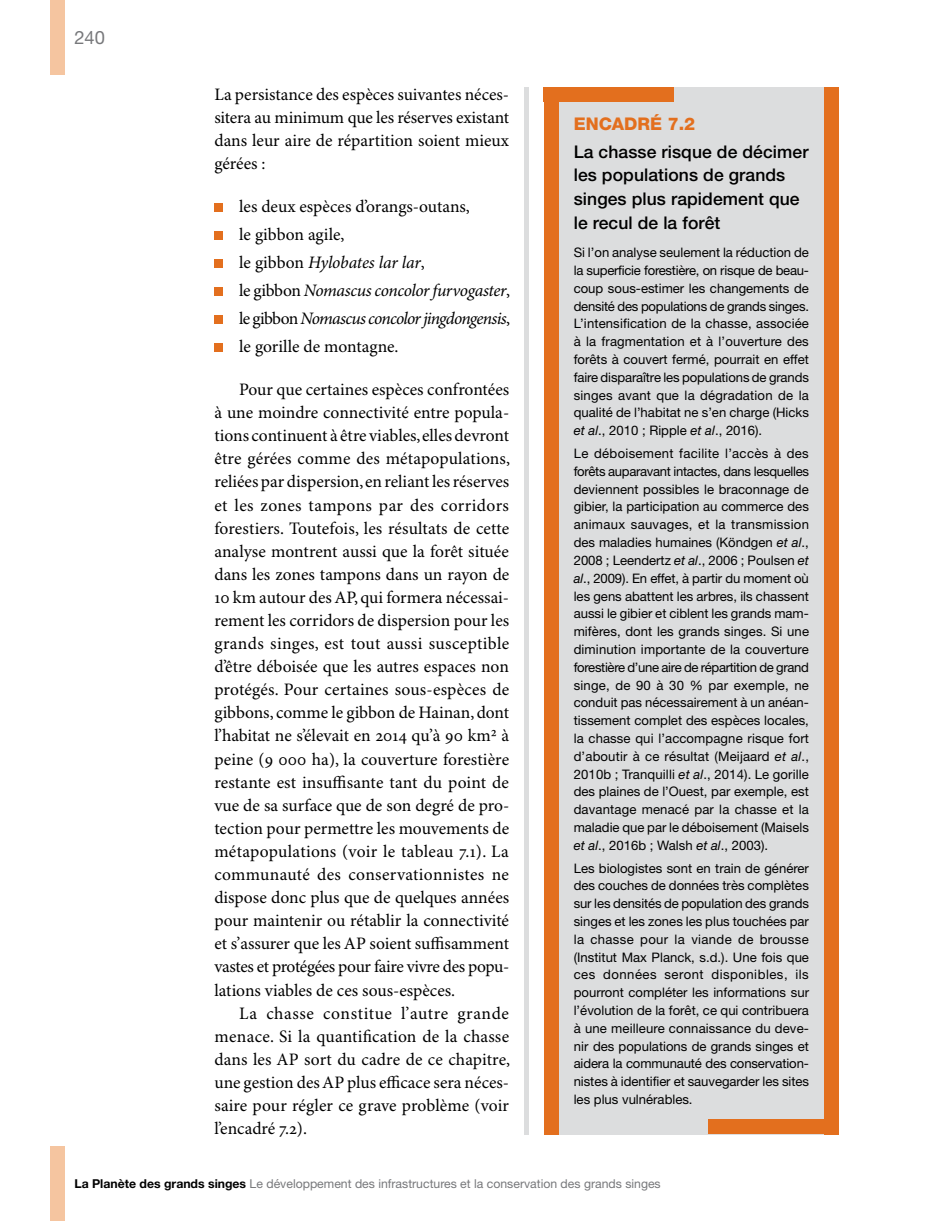
<style>
.page{position:relative;width:938px;height:1221px;background:#fff}
.page>*{position:absolute;margin:0;border:0;box-sizing:border-box;transform-origin:0 0}
.t1{font:18.38px "Helvetica Neue";color:#77787b}
.t2{font:17.5px/23.1px "Minion Pro";color:#000;text-align:justify}
.t3{font:500 17.5px/24px "Helvetica Neue";letter-spacing:.005em;color:#000}
.t4{font:800 17.5px "Helvetica Neue";color:#e36f1e}
.t5{font:13.12px/17.8px "Helvetica Neue";color:#000;text-align:justify}
.t6{font:12.25px "Helvetica Neue";color:#77787b}
.s1{font-style:italic}
.s2{font-weight:700;color:#000}
</style>
<div class="page">
<div style="left:524px;top:87px;width:5px;height:1047px;background:#dcddde"></div>
<div style="left:50px;top:0;width:14px;height:74px;background:#f5c5a0"></div>
<div style="left:50px;top:1146px;width:14px;height:74px;background:#f5c5a0"></div>
<div style="left:214px;top:204px;width:8px;height:8px;background:#e36f1e"></div>
<div style="left:214px;top:232px;width:8px;height:8px;background:#e36f1e"></div>
<div style="left:214px;top:260px;width:8px;height:8px;background:#e36f1e"></div>
<div style="left:214px;top:288px;width:8px;height:8px;background:#e36f1e"></div>
<div style="left:214px;top:316px;width:8px;height:8px;background:#e36f1e"></div>
<div style="left:214px;top:344px;width:8px;height:8px;background:#e36f1e"></div>
<div style="left:544px;top:87px;width:294px;height:1047px;background:#dcddde"></div>
<div style="left:544px;top:87px;width:15px;height:1047px;background:#e36f1e"></div>
<div style="left:823px;top:87px;width:15px;height:1047px;background:#e36f1e"></div>
<div style="left:544px;top:87px;width:130px;height:15px;background:#e36f1e"></div>
<div style="left:708px;top:1119px;width:130px;height:15px;background:#e36f1e"></div>
<h1 class="t1" style="left:74px;top:26px;width:32px">240</h1>
<h2 class="t2" style="left:214px;top:83px;width:296px">La persistance des espèces suivantes néces&shy;sitera au minimum que les réserves existant dans leur aire de répartition soient mieux gérées :</h2>
<h2 class="t2" style="left:239px;top:193px;width:272px;line-height:28px;text-align:left">les deux espèces d’orangs-outans,<br>le gibbon agile,<br>le gibbon <span class="s1">Hylobates lar lar</span>,<br>le gibbon <span class="s1">Nomascus concolor furvogaster</span>, le gibbon <span class="s1">Nomascus concolor jingdongensis</span>, le gorille de montagne.</h2>
<p class="t2" style="left:214px;top:378px;width:297px;text-indent:25px">Pour que certaines espèces confrontées à une moindre connectivité entre popula&shy;tions continuent à être viables, elles devront être gérées comme des métapopulations, reliées par dispersion, en reliant les réserves et les zones tampons par des corridors forestiers. Toutefois, les résultats de cette analyse montrent aussi que la forêt située dans les zones tampons dans un rayon de 10 km autour des AP, qui formera nécessai&shy;rement les corridors de dispersion pour les grands singes, est tout aussi susceptible d’être déboisée que les autres espaces non protégés. Pour certaines sous-espèces de gibbons, comme le gibbon de Hainan, dont l’habitat ne s’élevait en 2014 qu’à 90 km2 à peine (9 000 ha), la couverture forestière restante est insuffisante tant du point de vue de sa surface que de son degré de pro&shy;tection pour permettre les mouvements de métapopulations (voir le tableau 7.1). La communauté des conservationnistes ne dispose donc plus que de quelques années pour maintenir ou rétablir la connectivité et s’assurer que les AP soient suffisamment vastes et protégées pour faire vivre des popu&shy;lations viables de ces sous-espèces.</p>
<h2 class="t2" style="left:214px;top:1002px;width:297px;text-indent:25px">La chasse constitue l’autre grande menace. Si la quantification de la chasse dans les AP sort du cadre de ce chapitre, une gestion des AP plus efficace sera néces&shy;saire pour régler ce grave problème (voir l’encadré 7.2).</h2>
<h2 class="t4" style="left:573px;top:113px;width:123px">ENCADRÉ 7.2</h2>
<h2 class="t3" style="left:573px;top:139px;width:236px">La chasse risque de décimer les populations de grands singes plus rapidement que le recul de la forêt</h2>
<p class="t5" style="left:573px;top:243px;width:237px">Si l’on analyse seulement la réduction de la superficie forestière, on risque de beau&shy;coup sous-estimer les changements de densité des populations de grands singes.<br>L’intensification de la chasse, associée à la fragmentation et à l’ouverture des forêts à couvert fermé, pourrait en effet faire disparaître les populations de grands singes avant que la dégradation de la qualité de l’habitat ne s’en charge (Hicks <span class="s1">et al</span>., 2010 ; Ripple <span class="s1">et al</span>., 2016).</p>
<p class="t5" style="left:573px;top:444px;width:237px">Le déboisement facilite l’accès à des forêts auparavant intactes, dans lesquelles deviennent possibles le braconnage de gibier, la participation au commerce des animaux sauvages, et la transmission des maladies humaines (Köndgen <span class="s1">et al</span>., 2008 ; Leendertz <span class="s1">et al</span>., 2006 ; Poulsen <span class="s1">et al</span>., 2009). En effet, à partir du moment où les gens abattent les arbres, ils chassent aussi le gibier et ciblent les grands mam&shy;mifères, dont les grands singes. Si une diminution importante de la couverture forestière d’une aire de répartition de grand singe, de 90 à 30 % par exemple, ne conduit pas nécessairement à un anéan&shy;tissement complet des espèces locales, la chasse qui l’accompagne risque fort d’aboutir à ce résultat (Meijaard <span class="s1">et al</span>., 2010b ; Tranquilli <span class="s1">et al</span>., 2014). Le gorille des plaines de l’Ouest, par exemple, est davantage menacé par la chasse et la maladie que par le déboisement (Maisels <span class="s1">et al</span>., 2016b ; Walsh <span class="s1">et al</span>., 2003).</p>
<p class="t5" style="left:573px;top:858px;width:237px">Les biologistes sont en train de générer des couches de données très complètes sur les densités de population des grands singes et les zones les plus touchées par la chasse pour la viande de brousse (Institut Max Planck, s.d.). Une fois que ces données seront disponibles, ils pourront compléter les informations sur l’évolution de la forêt, ce qui contribuera à une meilleure connaissance du deve&shy;nir des populations de grands singes et aidera la communauté des conservation&shy;nistes à identifier et sauvegarder les sites les plus vulnérables.</p>
<p class="t6" style="left:74px;top:1176px;width:588px"><span class="s2">La Planète des grands singes</span> Le développement des infrastructures et la conservation des grands singes</p>
</div>
